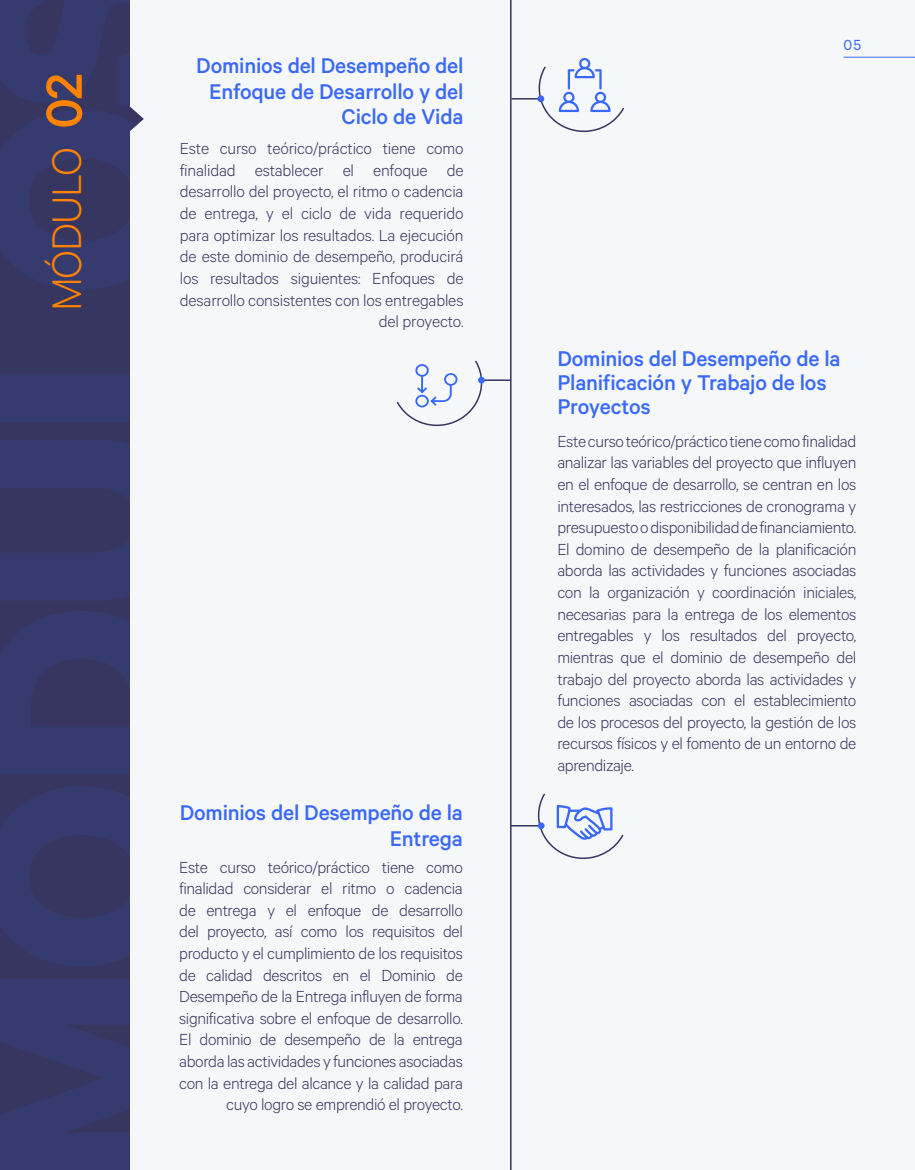
<style>
.page{position:relative;width:915px;height:1170px;background:#fff}
.page>*{position:absolute;margin:0;border:0;box-sizing:border-box;transform-origin:0 0}
.t1{font:500 57px "Calibre";color:#ff8200}
.t2{font:300 46.5px "Calibre";letter-spacing:-.025em;color:#ff8200}
.t3{font:500 24px/25.5px "Calibre";letter-spacing:-.01em;color:#3a69f9;text-align:right}
.t4{font:300 18px/21.6px "Calibre";letter-spacing:-.02em;color:#363660;text-align:right}
.t5{font:16.5px "Calibre";color:#3a69f9}
</style>
<div class="page">
<div style="left:130px;top:0;width:784px;height:1169px;background:#f5f7f8"></div>
<div style="left:0;top:0;width:130px;height:1169px;background:#363660"></div>
<svg style="left:130px;top:106px;width:14px;height:25px"></svg>
<hr style="left:843px;top:57px;width:71px;height:1px;background:#3a69f9">
<hr style="left:510px;top:0;width:1px;height:1169px;background:#363660">
<svg style="left:511px;top:58px;width:113px;height:75px"></svg>
<hr style="left:481px;top:379px;width:29px;height:2px;background:#363660">
<svg style="left:396px;top:360px;width:88px;height:67px"></svg>
<hr style="left:510px;top:825px;width:30px;height:1px;background:#363660">
<svg style="left:537px;top:793px;width:87px;height:66px"></svg>
<h3 class="t3" style="left:196px;top:52px;width:269px">Dominios del Desempeño del<br>Enfoque de Desarrollo y del<br>Ciclo de Vida</h3>
<h1 class="t1" style="left:31px;top:129px;width:57px;rotate:-90deg">02</h1>
<h2 class="t2" style="left:39px;top:311px;width:165px;rotate:-90deg">MÓDULO</h2>
<p class="t4" style="left:180px;top:137px;width:285px">Este curso teórico/práctico tiene como finalidad establecer el enfoque de desarrollo del proyecto, el ritmo o cadencia de entrega, y el ciclo de vida requerido para optimizar los resultados. La ejecución de este dominio de desempeño, producirá los resultados siguientes: Enfoques de desarrollo consistentes con los entregables del proyecto.</p>
<h3 class="t3" style="left:180px;top:799px;width:284px">Dominios del Desempeño de la<br>Entrega</h3>
<p class="t4" style="left:179px;top:855px;width:285px">Este curso teórico/práctico tiene como finalidad considerar el ritmo o cadencia de entrega y el enfoque de desarrollo del proyecto, así como los requisitos del producto y el cumplimiento de los requisitos de calidad descritos en el Dominio de Desempeño de la Entrega influyen de forma significativa sobre el enfoque de desarrollo.<br>El dominio de desempeño de la entrega aborda las actividades y funciones asociadas con la entrega del alcance y la calidad para cuyo logro se emprendió el proyecto.</p>
<p class="t5" style="left:843px;top:36px;width:19px">05</p>
<h3 class="t3" style="left:557px;top:346px;width:284px;line-height:24px;text-align:left">Dominios del Desempeño de la<br>Planificación y Trabajo de los<br>Proyectos</h3>
<p class="t4" style="left:557px;top:429px;width:300px;text-align:justify">Este curso teórico/práctico tiene como finalidad analizar las variables del proyecto que influyen en el enfoque de desarrollo, se centran en los interesados, las restricciones de cronograma y presupuesto o disponibilidad de financiamiento.<br>El domino de desempeño de la planificación aborda las actividades y funciones asociadas con la organización y coordinación iniciales, necesarias para la entrega de los elementos entregables y los resultados del proyecto, mientras que el dominio de desempeño del trabajo del proyecto aborda las actividades y funciones asociadas con el establecimiento de los procesos del proyecto, la gestión de los recursos físicos y el fomento de un entorno de aprendizaje.</p>
</div>
